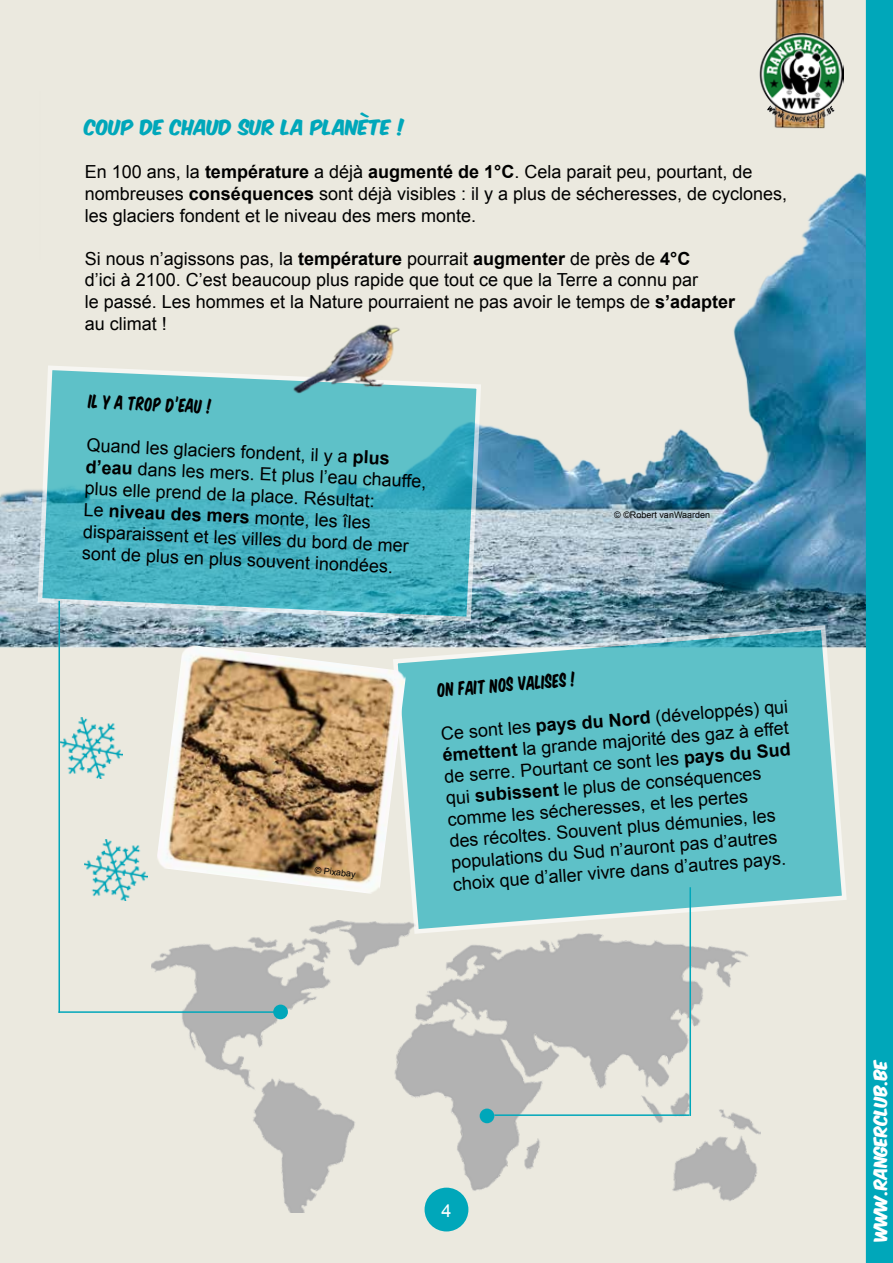
<style>
.page{position:relative;width:893px;height:1263px;background:#ebe9df}
.page>*{position:absolute;margin:0;border:0;box-sizing:border-box;transform-origin:0 0}
.t1{font:18px/21.6px "Arial";color:#000}
.t2{font:18px "Komika Title";color:#000}
.t3{font:18px "Komika Title Axis";color:#00a7ba}
.t4{font:18px "Arial";color:#fff}
.t5{font:15.75px "Komika Title Axis";color:#fff}
.t6{font:9px "Arial";color:#000}
.s1{font-weight:700}
</style>
<div class="page">
<img style="left:0;top:137px;width:866px;height:520px">
<svg style="left:36px;top:364px;width:447px;height:259px;background:#61bbc6"></svg>
<div style="left:866px;top:137px;width:27px;height:1126px;background:#00a7ba"></div>
<img style="left:774px;top:0;width:119px;height:137px">
<img style="left:759px;top:32px;width:84px;height:92px">
<div style="left:425px;top:1187px;width:43px;height:44px;background:#00a7ba;border-radius:50%"></div>
<img style="left:151px;top:920px;width:609px;height:292px">
<div style="left:273px;top:1004px;width:15px;height:15px;background:#00a7ba;border-radius:50%"></div>
<hr style="left:58px;top:601px;width:2px;height:412px;background:#00a7ba">
<hr style="left:58px;top:1011px;width:220px;height:2px;background:#00a7ba">
<svg style="left:391px;top:624px;width:457px;height:311px;background:#6dc2c8"></svg>
<img style="left:156px;top:644px;width:250px;height:251px">
<hr style="left:689px;top:887px;width:2px;height:229px;background:#00a7ba">
<div style="left:480px;top:1108px;width:14px;height:15px;background:#00a7ba;border-radius:50%"></div>
<hr style="left:494px;top:1114px;width:195px;height:2px;background:#00a7ba">
<img style="left:204px;top:231px;width:282px;height:281px">
<img style="left:85px;top:839px;width:62px;height:62px">
<img style="left:60px;top:717px;width:62px;height:62px">
<p class="t3" style="left:85px;top:119px;width:321px">COUP DE CHAUD SUR LA PLANÈTE !</p>
<p class="t1" style="left:85px;top:162px;width:704px">En 100 ans, la <span class="s1">température</span> a déjà <span class="s1">augmenté de 1°C</span>. Cela parait peu, pourtant, de nombreuses <span class="s1">conséquences</span> sont déjà visibles : il y a plus de sécheresses, de cyclones, les glaciers fondent et le niveau des mers monte.</p>
<p class="t1" style="left:85px;top:248px;width:652px">Si nous n’agissons pas, la <span class="s1">température</span> pourrait <span class="s1">augmenter</span> de près de <span class="s1">4°C<br></span>d’ici à 2100. C’est beaucoup plus rapide que tout ce que la Terre a connu par<br>le passé. Les hommes et la Nature pourraient ne pas avoir le temps de <span class="s1">s’adapter </span>au climat !</p>
<p class="t2" style="left:89px;top:388px;width:125px;rotate:2deg">Il y a trop d’eau !</p>
<p class="t1" style="left:86px;top:435px;width:343px;rotate:2deg">Quand les glaciers fondent, il y a <span class="s1">plus d’eau</span> dans les mers. Et plus l’eau chauffe, plus elle prend de la place. Résultat:<br>Le <span class="s1">niveau des mers</span> monte, les îles disparaissent et les villes du bord de mer sont de plus en plus souvent inondées.</p>
<p class="t6" style="left:614px;top:508px;width:97px">© ©Robert vanWaarden</p>
<p class="t6" style="left:315px;top:864px;width:43px;rotate:7deg">© Pixabay</p>
<p class="t2" style="left:437px;top:676px;width:140px;rotate:-4deg">On fait nos valises !</p>
<p class="t1" style="left:440px;top:721px;width:350px;rotate:-4deg">Ce sont les <span class="s1">pays du Nord</span> (développés) qui <span class="s1">émettent</span> la grande majorité des gaz à effet de serre. Pourtant ce sont les <span class="s1">pays du Sud </span>qui <span class="s1">subissent</span> le plus de conséquences comme les sécheresses, et les pertes<br>des récoltes. Souvent plus démunies, les populations du Sud n’auront pas d’autres choix que d’aller vivre dans d’autres pays.</p>
<p class="t4" style="left:441px;top:1199px;width:12px">4</p>
<p class="t5" style="left:872px;top:1241px;width:183px;rotate:-90deg">WWW.RANGERCLUB.BE</p>
</div>
